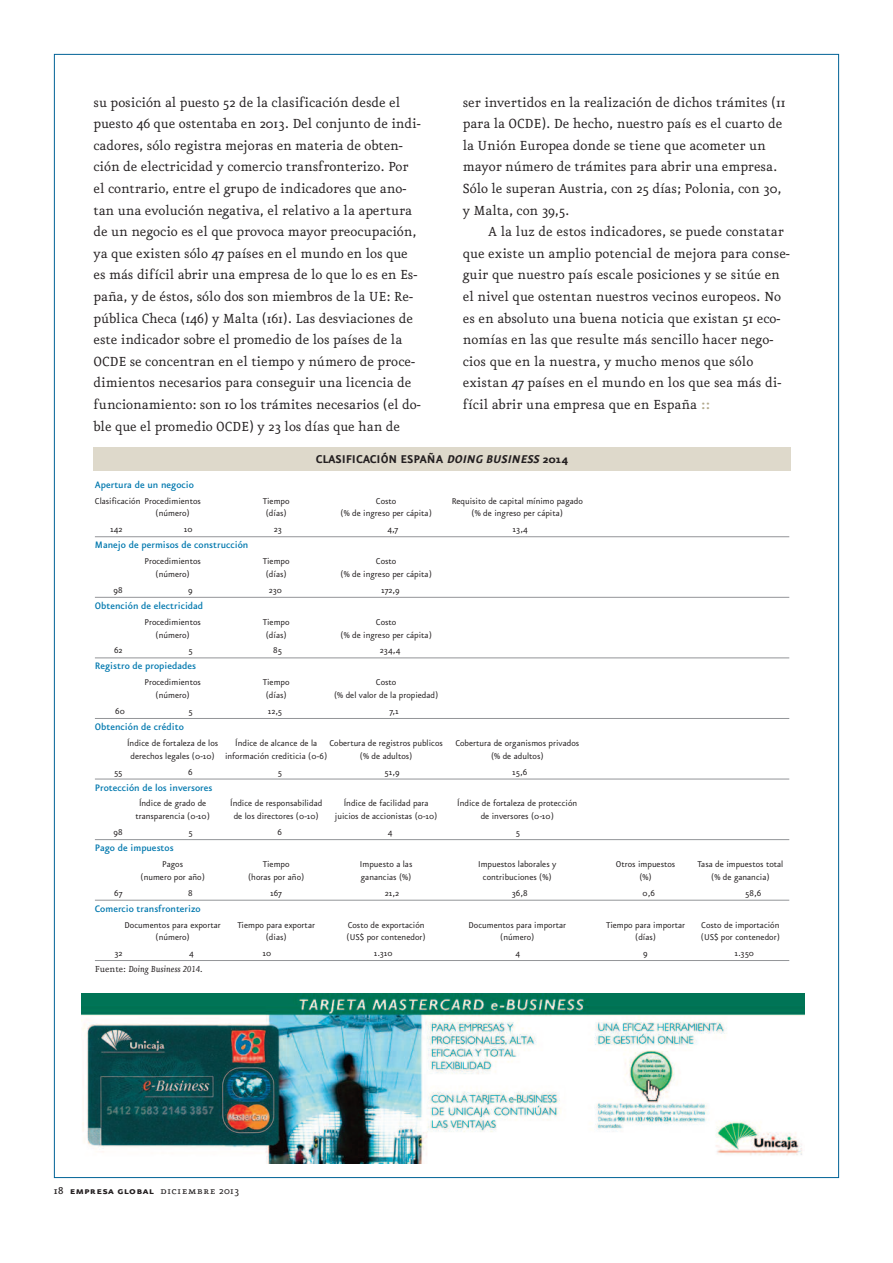
<style>
.page{position:relative;width:893px;height:1263px;background:#fff}
.page>*{position:absolute;margin:0;border:0;box-sizing:border-box;transform-origin:0 0}
.t1{font:15.75px/21.6px "Eureka";letter-spacing:-.005em;color:#231f20}
.t2{font:700 13.5px "Eureka Sans";color:#231f20}
.t3{font:12px "Eureka Sans Bold Caps";letter-spacing:.025em;color:#231f20}
.t4{font:500 11.25px "Eureka Sans";color:#0078ae}
.t5{font:italic 10.5px "Eureka";color:#231f20}
.t6{font:10.2px/12.8px "Eureka Sans";color:#231f20}
.s1{font-family:"Eureka Sans";font-weight:700;color:#b3aa8e}
.s2{font-style:italic}
.s3{font-style:normal}
.s4{font-family:"Eureka";font-weight:500}
.s5{font-family:"Eureka Small Caps"}
.s6{font-family:"Eureka"}
</style>
<div class="page">
<img style="left:81px;top:993px;width:723px;height:170px">
<div style="left:93px;top:447px;width:698px;height:23px;background:#ded9cb"></div>
<hr style="left:95px;top:536px;width:694px;height:1px;background:#939598">
<hr style="left:95px;top:597px;width:694px;height:1px;background:#939598">
<hr style="left:95px;top:658px;width:694px;height:1px;background:#939598">
<hr style="left:95px;top:718px;width:694px;height:1px;background:#939598">
<hr style="left:95px;top:779px;width:694px;height:1px;background:#939598">
<hr style="left:95px;top:839px;width:694px;height:1px;background:#939598">
<hr style="left:95px;top:900px;width:694px;height:1px;background:#939598">
<hr style="left:95px;top:960px;width:694px;height:1px;background:#939598">
<p class="t1" style="left:94px;top:92px;width:329px">su posición al puesto 52 de la clasificación desde el puesto 46 que ostentaba en 2013. Del conjunto de indi&shy;cadores, sólo registra mejoras en materia de obten&shy;ción de electricidad y comercio transfronterizo. Por el contrario, entre el grupo de indicadores que ano&shy;tan una evolución negativa, el relativo a la apertura de un negocio es el que provoca mayor preocupación, ya que existen sólo 47 países en el mundo en los que es más difícil abrir una empresa de lo que lo es en Es&shy;paña, y de éstos, sólo dos son miembros de la UE: Re&shy;pública Checa (146) y Malta (161). Las desviaciones de este indicador sobre el promedio de los países de la OCDE se concentran en el tiempo y número de proce&shy;dimientos necesarios para conseguir una licencia de funcionamiento: son 10 los trámites necesarios (el do&shy;ble que el promedio OCDE) y 23 los días que han de</p>
<p class="t1" style="left:463px;top:92px;width:324px">ser invertidos en la realización de dichos trámites (11 para la OCDE). De hecho, nuestro país es el cuarto de la Unión Europea donde se tiene que acometer un mayor número de trámites para abrir una empresa.<br>Sólo le superan Austria, con 25 días; Polonia, con 30, y Malta, con 39,5.</p>
<p class="t1" style="left:463px;top:222px;width:329px;text-indent:26px">A la luz de estos indicadores, se puede constatar que existe un amplio potencial de mejora para conse&shy;guir que nuestro país escale posiciones y se sitúe en el nivel que ostentan nuestros vecinos europeos. No es en absoluto una buena noticia que existan 51 eco&shy;nomías en las que resulte más sencillo hacer nego&shy;cios que en la nuestra, y mucho menos que sólo existan 47 países en el mundo en los que sea más di&shy;fícil abrir una empresa que en España <span class="s1">::</span></p>
<p class="t2" style="left:316px;top:452px;width:254px">CLASIFICACIÓN ESPAÑA <span class="s2">DOINGBUSINESS</span>2014</p>
<p class="t4" style="left:95px;top:477px;width:101px">Apertura de un negocio</p>
<p class="t6" style="left:95px;top:495px;width:107px">Clasificación Procedimientos</p>
<p class="t6" style="left:263px;top:495px;width:28px">Tiempo</p>
<p class="t6" style="left:376px;top:495px;width:22px">Costo</p>
<p class="t6" style="left:452px;top:495px;width:133px">Requisito de capital mínimo pagado</p>
<p class="t6" style="left:156px;top:507px;width:36px">(número)</p>
<p class="t6" style="left:266px;top:507px;width:22px">(días)</p>
<p class="t6" style="left:340px;top:507px;width:93px">(% de ingreso per cápita)</p>
<p class="t6" style="left:472px;top:507px;width:93px">(% de ingreso per cápita)</p>
<p class="t6" style="left:110px;top:523px;width:14px">142</p>
<p class="t6" style="left:184px;top:523px;width:10px">10</p>
<p class="t6" style="left:274px;top:523px;width:10px">23</p>
<p class="t6" style="left:387px;top:523px;width:12px">4,7</p>
<p class="t6" style="left:513px;top:523px;width:17px">13,4</p>
<p class="t4" style="left:95px;top:538px;width:155px">Manejo de permisos de construcción</p>
<p class="t6" style="left:145px;top:555px;width:58px">Procedimientos</p>
<p class="t6" style="left:263px;top:555px;width:28px">Tiempo</p>
<p class="t6" style="left:376px;top:555px;width:22px">Costo</p>
<p class="t6" style="left:156px;top:568px;width:36px">(número)</p>
<p class="t6" style="left:266px;top:568px;width:22px">(días)</p>
<p class="t6" style="left:340px;top:568px;width:93px">(% de ingreso per cápita)</p>
<p class="t6" style="left:114px;top:584px;width:11px">98</p>
<p class="t6" style="left:188px;top:584px;width:6px">9</p>
<p class="t6" style="left:269px;top:584px;width:15px">230</p>
<p class="t6" style="left:381px;top:584px;width:20px">172,9</p>
<p class="t4" style="left:95px;top:598px;width:110px">Obtención de electricidad</p>
<p class="t6" style="left:145px;top:616px;width:58px">Procedimientos</p>
<p class="t6" style="left:263px;top:616px;width:28px">Tiempo</p>
<p class="t6" style="left:376px;top:616px;width:22px">Costo</p>
<p class="t6" style="left:156px;top:629px;width:36px">(número)</p>
<p class="t6" style="left:266px;top:629px;width:22px">(días)</p>
<p class="t6" style="left:340px;top:629px;width:93px">(% de ingreso per cápita)</p>
<p class="t6" style="left:114px;top:644px;width:10px">62</p>
<p class="t6" style="left:188px;top:644px;width:6px">5</p>
<p class="t6" style="left:273px;top:644px;width:10px">85</p>
<p class="t6" style="left:380px;top:644px;width:22px">234,4</p>
<p class="t4" style="left:95px;top:659px;width:103px">Registro de propiedades</p>
<p class="t6" style="left:145px;top:676px;width:58px">Procedimientos</p>
<p class="t6" style="left:263px;top:676px;width:28px">Tiempo</p>
<p class="t6" style="left:376px;top:676px;width:22px">Costo</p>
<p class="t6" style="left:156px;top:689px;width:36px">(número)</p>
<p class="t6" style="left:266px;top:689px;width:22px">(días)</p>
<p class="t6" style="left:334px;top:689px;width:106px">(% del valor de la propiedad)</p>
<p class="t6" style="left:115px;top:705px;width:11px">60</p>
<p class="t6" style="left:188px;top:705px;width:6px">5</p>
<p class="t6" style="left:268px;top:705px;width:16px">12,5</p>
<p class="t6" style="left:389px;top:705px;width:11px">7,1</p>
<p class="t4" style="left:95px;top:719px;width:90px">Obtención de crédito</p>
<p class="t6" style="left:127px;top:737px;width:93px">Índice de fortaleza de los</p>
<p class="t6" style="left:131px;top:737px;width:450px;text-indent:104px">Índice de alcance de la Cobertura de registros publicos Cobertura de organismos privados derechos legales (0-10) información crediticia (0-6)</p>
<p class="t6" style="left:360px;top:750px;width:54px">(% de adultos)</p>
<p class="t6" style="left:491px;top:750px;width:54px">(% de adultos)</p>
<p class="t6" style="left:114px;top:766px;width:10px">55</p>
<p class="t6" style="left:188px;top:766px;width:6px">6</p>
<p class="t6" style="left:278px;top:766px;width:6px">5</p>
<p class="t6" style="left:385px;top:766px;width:17px">51,9</p>
<p class="t6" style="left:512px;top:766px;width:17px">15,6</p>
<p class="t4" style="left:95px;top:780px;width:119px">Protección de los inversores</p>
<p class="t6" style="left:139px;top:797px;width:69px">Índice de grado de</p>
<p class="t6" style="left:230px;top:797px;width:94px">Índice de responsabilidad</p>
<p class="t6" style="left:344px;top:797px;width:86px">Índice de facilidad para</p>
<p class="t6" style="left:457px;top:797px;width:121px">Índice de fortaleza de protección</p>
<p class="t6" style="left:135px;top:810px;width:76px">transparencia (0-10)</p>
<p class="t6" style="left:234px;top:810px;width:86px">de los directores (0-10)</p>
<p class="t6" style="left:335px;top:810px;width:104px">juicios de accionistas (0-10)</p>
<p class="t6" style="left:481px;top:810px;width:75px">de inversores (0-10)</p>
<p class="t6" style="left:114px;top:826px;width:11px">98</p>
<p class="t6" style="left:188px;top:826px;width:6px">5</p>
<p class="t6" style="left:277px;top:826px;width:6px">6</p>
<p class="t6" style="left:388px;top:826px;width:6px">4</p>
<p class="t6" style="left:516px;top:826px;width:6px">5</p>
<p class="t4" style="left:95px;top:841px;width:80px">Pago de impuestos</p>
<p class="t6" style="left:162px;top:858px;width:22px">Pagos</p>
<p class="t6" style="left:263px;top:858px;width:28px">Tiempo</p>
<p class="t6" style="left:360px;top:858px;width:54px">Impuesto a las</p>
<p class="t6" style="left:478px;top:858px;width:80px">Impuestos laborales y</p>
<p class="t6" style="left:616px;top:858px;width:61px">Otros impuestos</p>
<p class="t6" style="left:697px;top:858px;width:87px">Tasa de impuestos total</p>
<p class="t6" style="left:140px;top:871px;width:66px">(numero por año)</p>
<p class="t6" style="left:248px;top:871px;width:58px">(horas por año)</p>
<p class="t6" style="left:361px;top:871px;width:52px">ganancias (%)</p>
<p class="t6" style="left:483px;top:871px;width:70px">contribuciones (%)</p>
<p class="t6" style="left:639px;top:871px;width:14px">(%)</p>
<p class="t6" style="left:711px;top:871px;width:60px">(% de ganancia)</p>
<p class="t6" style="left:114px;top:887px;width:10px">67</p>
<p class="t6" style="left:188px;top:887px;width:6px">8</p>
<p class="t6" style="left:270px;top:887px;width:14px">167</p>
<p class="t6" style="left:385px;top:887px;width:16px">21,2</p>
<p class="t6" style="left:512px;top:887px;width:17px">36,8</p>
<p class="t6" style="left:643px;top:887px;width:14px">0,6</p>
<p class="t6" style="left:745px;top:887px;width:17px">58,6</p>
<p class="t4" style="left:95px;top:901px;width:107px">Comercio transfronterizo</p>
<p class="t6" style="left:125px;top:919px;width:98px">Documentos para exportar</p>
<p class="t6" style="left:237px;top:919px;width:79px">Tiempo para exportar</p>
<p class="t6" style="left:348px;top:919px;width:78px">Costo de exportación</p>
<p class="t6" style="left:468px;top:919px;width:99px">Documentos para importar</p>
<p class="t6" style="left:606px;top:919px;width:81px">Tiempo para importar</p>
<p class="t6" style="left:701px;top:919px;width:80px">Costo de importación</p>
<p class="t6" style="left:156px;top:931px;width:36px">(número)</p>
<p class="t6" style="left:266px;top:931px;width:22px">(dias)</p>
<p class="t6" style="left:347px;top:931px;width:81px">(US$ por contenedor)</p>
<p class="t6" style="left:500px;top:931px;width:36px">(número)</p>
<p class="t6" style="left:635px;top:931px;width:22px">(días)</p>
<p class="t6" style="left:701px;top:931px;width:81px">(US$ por contenedor)</p>
<p class="t6" style="left:115px;top:947px;width:10px">32</p>
<p class="t6" style="left:189px;top:947px;width:6px">4</p>
<p class="t6" style="left:263px;top:947px;width:10px">10</p>
<p class="t6" style="left:374px;top:947px;width:20px">1.310</p>
<p class="t6" style="left:515px;top:947px;width:6px">4</p>
<p class="t6" style="left:643px;top:947px;width:6px">9</p>
<p class="t6" style="left:735px;top:947px;width:21px">1.350</p>
<p class="t5" style="left:95px;top:964px;width:109px"><span class="s3">Fuente:</span> Doing Business 2014.</p>
<p class="t3" style="left:54px;top:1184px;width:187px"><span class="s4">18</span> empresa global <span class="s5">diciembre</span> <span class="s6">2013</span></p>
</div>
